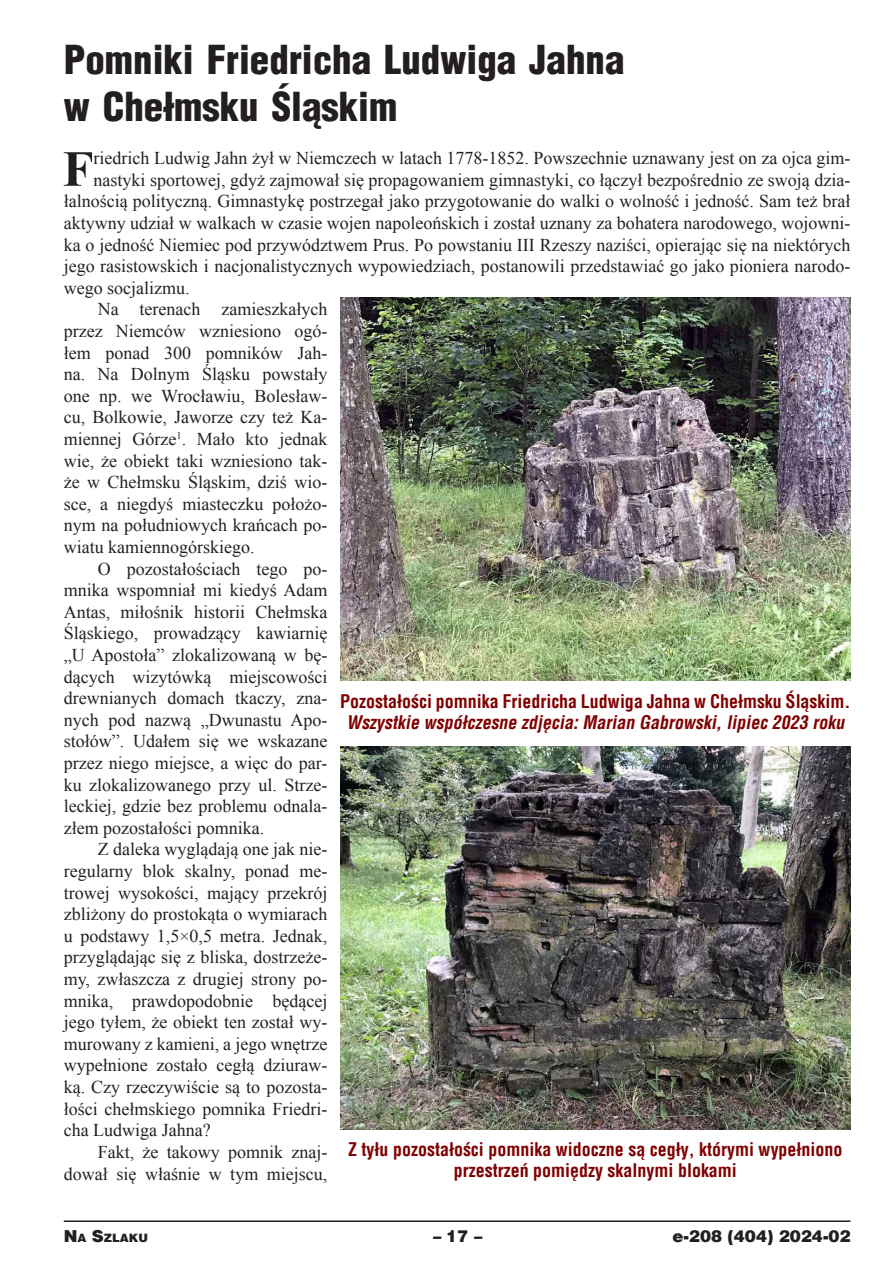
<style>
.page{position:relative;width:893px;height:1263px;background:#fff}
.page>*{position:absolute;margin:0;border:0;box-sizing:border-box;transform-origin:0 0}
.t1{font:700 50.55px "Times New Roman";color:#231f20}
.t2{font:900 39px/46.8px "Switzerland Cond";color:#231f20}
.t3{font:18px "Times New Roman";color:#231f20}
.t4{font:700 18px/21px "Switzerland Condensed";color:#800000;text-align:center}
.t5{font:italic 700 18px "Switzerland Condensed";color:#800000}
.t6{font:900 16.5px "Switzerland";color:#231f20}
.t7{font:italic 900 16.5px "Switzerland";color:#231f20}
.t8{font:900 11.55px "Switzerland";color:#231f20}
.s1{font-size:16.5px}
.s2{font-style:normal}
</style>
<div class="page">
<hr style="left:64px;top:1220px;width:786px;height:2px;background:#231f20">
<img style="left:340px;top:298px;width:510px;height:382px">
<img style="left:340px;top:746px;width:510px;height:383px">
<h2 class="t2" style="left:64px;top:35px;width:562px">Pomniki Friedricha Ludwiga Jahna w Chełmsku Śląskim</h2>
<h1 class="t1" style="left:63px;top:134px;width:32px">F</h1>
<p class="t3" style="left:94px;top:146px;width:758px">riedrich Ludwig Jahn żył w Niemczech w latach 1778-1852. Powszechnie uznawany jest on za ojca gim-</p>
<p class="t3" style="left:94px;top:168px;width:758px">nastyki sportowej, gdyż zajmował się propagowaniem gimnastyki, co łączył bezpośrednio ze swoją dzia-</p>
<p class="t3" style="left:64px;top:189px;width:788px">łalnością polityczną. Gimnastykę postrzegał jako przygotowanie do walki o wolność i jedność. Sam też brał</p>
<p class="t3" style="left:64px;top:211px;width:788px">aktywny udział w walkach w czasie wojen napoleońskich i został uznany za bohatera narodowego, wojowni-</p>
<p class="t3" style="left:64px;top:232px;width:788px">ka o jedność Niemiec pod przywództwem Prus. Po powstaniu III Rzeszy naziści, opierając się na niektórych</p>
<p class="t3" style="left:64px;top:254px;width:788px">jego rasistowskich i nacjonalistycznych wypowiedziach, postanowili przedstawiać go jako pioniera narodo-</p>
<p class="t3" style="left:64px;top:276px;width:125px">wego socjalizmu.</p>
<p class="t3" style="left:98px;top:297px;width:231px">Na terenach zamieszkałych</p>
<p class="t3" style="left:64px;top:319px;width:265px">przez Niemców wzniesiono ogó-</p>
<p class="t3" style="left:64px;top:340px;width:265px">łem ponad 300 pomników Jah-</p>
<p class="t3" style="left:64px;top:362px;width:265px">na. Na Dolnym Śląsku powstały</p>
<p class="t3" style="left:64px;top:384px;width:265px">one np. we Wrocławiu, Bolesław-</p>
<p class="t3" style="left:64px;top:405px;width:265px">cu, Bolkowie, Jaworze czy też Ka-</p>
<p class="t3" style="left:64px;top:427px;width:265px">miennej Górze<sup>1</sup>. Mało kto jednak</p>
<p class="t3" style="left:64px;top:448px;width:265px">wie, że obiekt taki wzniesiono tak-</p>
<p class="t3" style="left:64px;top:470px;width:265px">że w Chełmsku Śląskim, dziś wio-</p>
<p class="t3" style="left:64px;top:492px;width:265px">sce, a niegdyś miasteczku położo-</p>
<p class="t3" style="left:64px;top:513px;width:265px">nym na południowych krańcach po-</p>
<p class="t3" style="left:64px;top:535px;width:190px">wiatu kamiennogórskiego.</p>
<p class="t3" style="left:98px;top:556px;width:231px">O pozostałościach tego po-</p>
<p class="t3" style="left:64px;top:578px;width:265px">mnika wspomniał mi kiedyś Adam</p>
<p class="t3" style="left:64px;top:600px;width:265px">Antas, miłośnik historii Chełmska</p>
<p class="t3" style="left:64px;top:621px;width:265px">Śląskiego, prowadzący kawiarnię</p>
<p class="t3" style="left:64px;top:643px;width:265px">„U Apostoła” zlokalizowaną w bę-</p>
<p class="t3" style="left:64px;top:664px;width:265px">dących wizytówką miejscowości</p>
<p class="t3" style="left:64px;top:686px;width:265px">drewnianych domach tkaczy, zna-</p>
<p class="t3" style="left:64px;top:708px;width:265px">nych pod nazwą „Dwunastu Apo-</p>
<p class="t3" style="left:64px;top:729px;width:265px">stołów”. Udałem się we wskazane</p>
<p class="t3" style="left:64px;top:751px;width:265px">przez niego miejsce, a więc do par-</p>
<p class="t3" style="left:64px;top:772px;width:265px">ku zlokalizowanego przy ul. Strze-</p>
<p class="t3" style="left:64px;top:794px;width:265px">leckiej, gdzie bez problemu odnala-</p>
<p class="t3" style="left:64px;top:816px;width:199px">złem pozostałości pomnika.</p>
<p class="t3" style="left:98px;top:837px;width:231px">Z daleka wyglądają one jak nie-</p>
<p class="t3" style="left:64px;top:859px;width:265px">regularny blok skalny, ponad me-</p>
<p class="t3" style="left:64px;top:880px;width:265px">trowej wysokości, mający przekrój</p>
<p class="t3" style="left:64px;top:902px;width:265px">zbliżony do prostokąta o wymiarach</p>
<p class="t3" style="left:64px;top:924px;width:265px">u podstawy 1,5×0,5 metra. Jednak,</p>
<p class="t3" style="left:64px;top:945px;width:265px">przyglądając się z bliska, dostrzeże-</p>
<p class="t3" style="left:64px;top:967px;width:265px">my, zwłaszcza z drugiej strony po-</p>
<p class="t3" style="left:64px;top:988px;width:265px">mnika, prawdopodobnie będącej</p>
<p class="t3" style="left:64px;top:1010px;width:265px">jego tyłem, że obiekt ten został wy-</p>
<p class="t3" style="left:64px;top:1032px;width:265px">murowany z kamieni, a jego wnętrze</p>
<p class="t3" style="left:64px;top:1053px;width:265px">wypełnione zostało cegłą dziuraw-</p>
<p class="t3" style="left:64px;top:1075px;width:265px">ką. Czy rzeczywiście są to pozosta-</p>
<p class="t3" style="left:64px;top:1096px;width:265px">łości chełmskiego pomnika Friedri-</p>
<p class="t3" style="left:64px;top:1118px;width:148px">cha Ludwiga Jahna?</p>
<p class="t3" style="left:98px;top:1140px;width:231px">Fakt, że takowy pomnik znaj-</p>
<p class="t3" style="left:64px;top:1161px;width:265px">dował się właśnie w tym miejscu,</p>
<p class="t4" style="left:340px;top:691px;width:512px">Pozostałości pomnika Friedricha Ludwiga Jahna w Chełmsku Śląskim.</p>
<p class="t5" style="left:346px;top:711px;width:499px">Wszystkie współczesne zdjęcia: Marian Gabrowski, lipiec 2023 roku</p>
<p class="t4" style="left:348px;top:1139px;width:496px">Z tyłu pozostałości pomnika widoczne są cegły, którymi wypełniono przestrzeń pomiędzy skalnymi blokami</p>
<p class="t8" style="left:64px;top:1231px;width:86px"><span class="s1">N</span>A <span class="s1">S</span>ZLAKU</p>
<p class="t7" style="left:432px;top:1227px;width:51px">– <span class="s2">17</span> –</p>
<p class="t6" style="left:672px;top:1227px;width:180px">e-208 (404) 2024-02</p>
</div>
